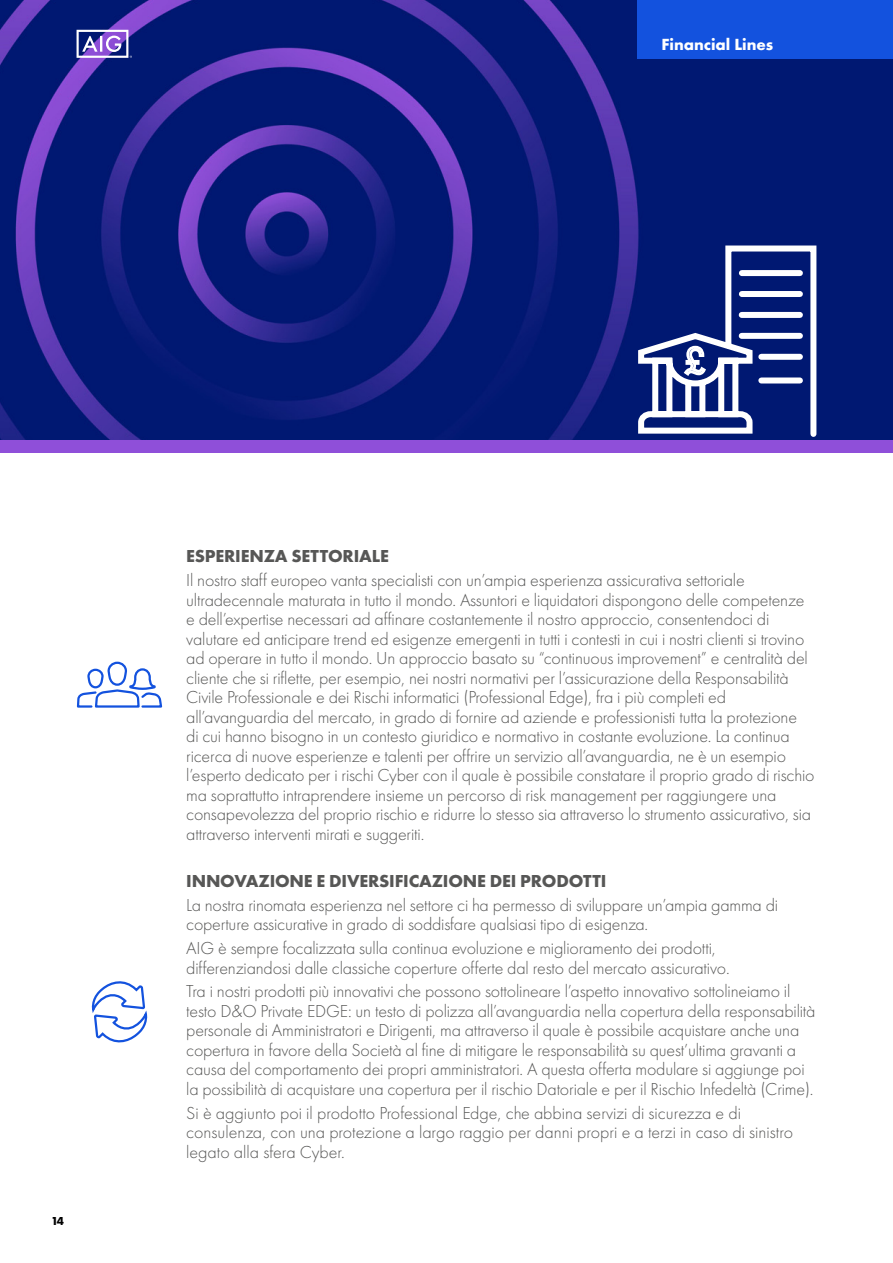
<style>
.page{position:relative;width:893px;height:1263px;background:#fff}
.page>*{position:absolute;margin:0;border:0;box-sizing:border-box;transform-origin:0 0}
.t1{font:300 18px/19.5px "Futura PT";letter-spacing:-.01em;color:#575756}
.t2{font:700 18px "Futura PT";letter-spacing:-.01em;color:#575756}
.t3{font:700 16.8px "Futura PT";color:#fff}
.t4{font:700 12px "Futura PT";color:#000}
</style>
<div class="page">
<img style="left:0;top:0;width:893px;height:440px">
<div style="left:0;top:440px;width:893px;height:13px;background:#8f4fd9"></div>
<svg style="left:77px;top:30px;width:55px;height:28px"></svg>
<div style="left:638px;top:0;width:255px;height:59px;background:#1352de"></div>
<svg style="left:635px;top:242px;width:184px;height:198px"></svg>
<svg style="left:76px;top:661px;width:87px;height:47px"></svg>
<svg style="left:91px;top:981px;width:57px;height:62px"></svg>
<p class="t3" style="left:662px;top:34px;width:113px">Financial Lines</p>
<p class="t4" style="left:51px;top:1213px;width:15px">14</p>
<p class="t2" style="left:186px;top:545px;width:204px">ESPERIENZA SETTORIALE</p>
<p class="t1" style="left:186px;top:570px;width:630px">Il nostro staff europeo vanta specialisti con un’ampia esperienza assicurativa settoriale ultradecennale maturata in tutto il mondo. Assuntori e liquidatori dispongono delle competenze e dell’expertise necessari ad affinare costantemente il nostro approccio, consentendoci di valutare ed anticipare trend ed esigenze emergenti in tutti i contesti in cui i nostri clienti si trovino ad operare in tutto il mondo. Un approccio basato su “continuous improvement” e centralità del cliente che si riflette, per esempio, nei nostri normativi per l’assicurazione della Responsabilità Civile Professionale e dei Rischi informatici (Professional Edge), fra i più completi ed all’avanguardia del mercato, in grado di fornire ad aziende e professionisti tutta la protezione<br>di cui hanno bisogno in un contesto giuridico e normativo in costante evoluzione. La continua ricerca di nuove esperienze e talenti per offrire un servizio all’avanguardia, ne è un esempio l’esperto dedicato per i rischi Cyber con il quale è possibile constatare il proprio grado di rischio ma soprattutto intraprendere insieme un percorso di risk management per raggiungere una consapevolezza del proprio rischio e ridurre lo stesso sia attraverso lo strumento assicurativo, sia attraverso interventi mirati e suggeriti.</p>
<p class="t2" style="left:186px;top:869px;width:422px">INNOVAZIONE E DIVERSIFICAZIONE DEI PRODOTTI</p>
<p class="t1" style="left:186px;top:895px;width:593px">La nostra rinomata esperienza nel settore ci ha permesso di sviluppare un’ampia gamma di coperture assicurative in grado di soddisfare qualsiasi tipo di esigenza.</p>
<p class="t1" style="left:186px;top:938px;width:545px">AIG è sempre focalizzata sulla continua evoluzione e miglioramento dei prodotti, differenziandosi dalle classiche coperture offerte dal resto del mercato assicurativo.</p>
<p class="t1" style="left:186px;top:982px;width:631px">Tra i nostri prodotti più innovativi che possono sottolineare l’aspetto innovativo sottolineiamo il testo D&amp;O Private EDGE: un testo di polizza all’avanguardia nella copertura della responsabilità personale di Amministratori e Dirigenti, ma attraverso il quale è possibile acquistare anche una copertura in favore della Società al fine di mitigare le responsabilità su quest’ultima gravanti a causa del comportamento dei propri amministratori. A questa offerta modulare si aggiunge poi la possibilità di acquistare una copertura per il rischio Datoriale e per il Rischio Infedeltà (Crime).</p>
<p class="t1" style="left:186px;top:1103px;width:608px">Si è aggiunto poi il prodotto Professional Edge, che abbina servizi di sicurezza e di consulenza, con una protezione a largo raggio per danni propri e a terzi in caso di sinistro legato alla sfera Cyber.</p>
</div>
